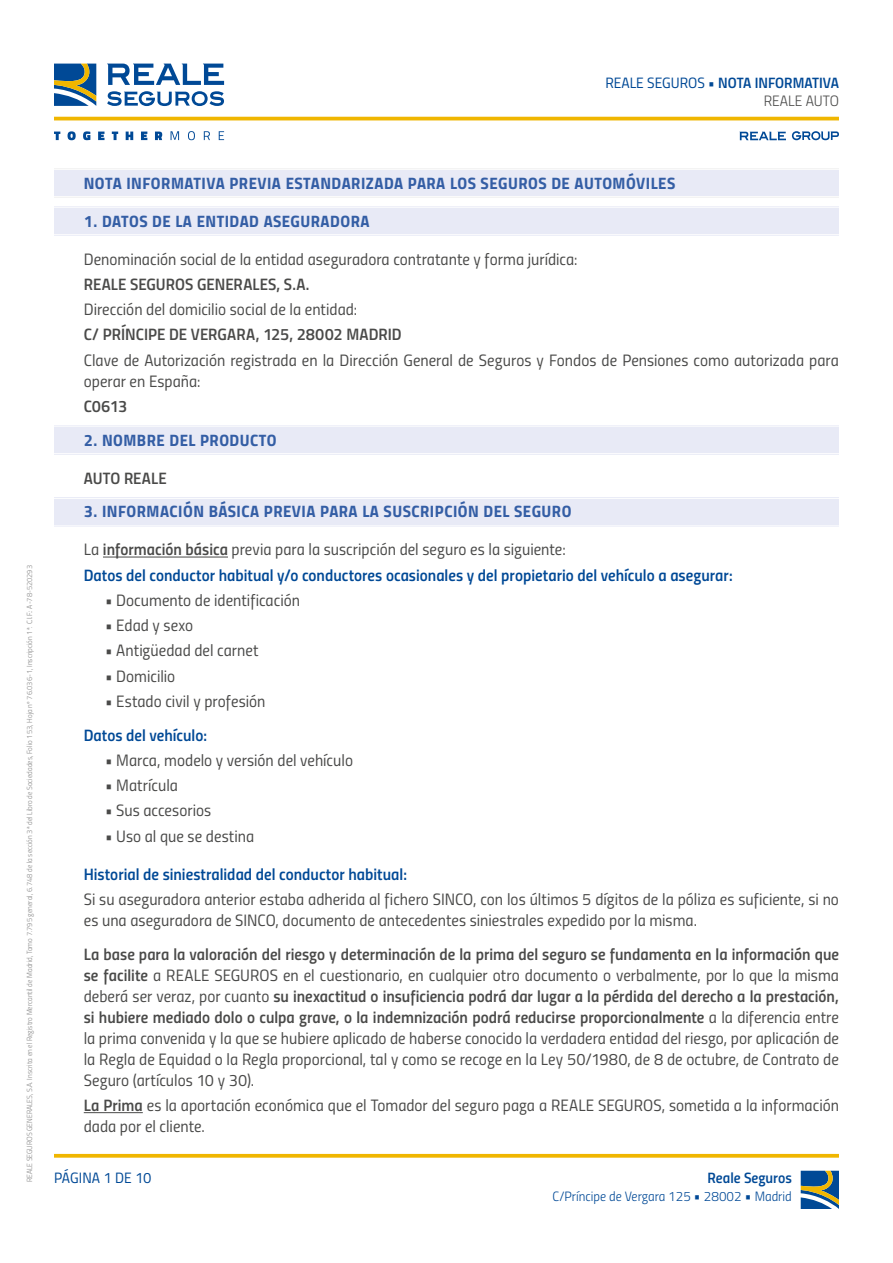
<style>
.page{position:relative;width:893px;height:1263px;background:#fff}
.page>*{position:absolute;margin:0;border:0;box-sizing:border-box;transform-origin:0 0}
.t1{font:16.5px/21px "Titillium Regular Upright";color:#4a4a49}
.t2{font:16.5px/21px "Titillium Semibold Upright";color:#4a4a49}
.t3{font:16.5px "Titillium Bold Upright";letter-spacing:.03em;color:#345ea5}
.t4{font:16.5px "Titillium Semibold Upright";color:#004996}
.t5{font:15px "Titillium Semibold Upright";color:#004996}
.t6{font:15px "Titillium Regular Upright";color:#004996}
.t7{font:15px "Titillium Light Upright";color:#4a4a49}
.t8{font:13.5px "Titillium Light Upright";color:#004996}
.t9{font:7.5px "Titillium Light Upright";color:#878787}
.s1{font-family:"Titillium Regular Upright"}
.s2{font-family:"Titillium Semibold Upright"}
.s3{font-family:"Titillium Semibold Upright";font-size:15px}
</style>
<div class="page">
<svg style="left:107px;top:64px;width:117px;height:21px"></svg>
<svg style="left:54px;top:64px;width:42px;height:42px;background:#507584"></svg>
<svg style="left:107px;top:91px;width:117px;height:15px"></svg>
<hr style="left:54px;top:117px;width:785px;height:3px;background:#f0b600">
<svg style="left:54px;top:132px;width:6px;height:8px"></svg>
<svg style="left:68px;top:131px;width:8px;height:9px"></svg>
<svg style="left:83px;top:131px;width:7px;height:9px"></svg>
<svg style="left:98px;top:132px;width:6px;height:8px"></svg>
<svg style="left:112px;top:132px;width:6px;height:8px"></svg>
<svg style="left:126px;top:132px;width:7px;height:8px"></svg>
<svg style="left:141px;top:132px;width:6px;height:8px"></svg>
<svg style="left:155px;top:132px;width:7px;height:8px"></svg>
<svg style="left:171px;top:131px;width:8px;height:9px"></svg>
<svg style="left:188px;top:131px;width:7px;height:9px"></svg>
<svg style="left:204px;top:131px;width:6px;height:9px"></svg>
<svg style="left:219px;top:131px;width:5px;height:9px"></svg>
<svg style="left:739px;top:132px;width:47px;height:8px"></svg>
<svg style="left:792px;top:131px;width:47px;height:9px"></svg>
<svg style="left:801px;top:1171px;width:38px;height:38px"></svg>
<svg style="left:54px;top:1154px;width:785px;height:4px;background:#f1bb14"></svg>
<div style="left:54px;top:171px;width:785px;height:25px;background:#e8eaf6"></div>
<hr style="left:54px;top:169px;width:785px;height:1px;background:#efefef">
<hr style="left:54px;top:197px;width:785px;height:1px;background:#efefef">
<div style="left:54px;top:209px;width:785px;height:25px;background:#e8eaf6"></div>
<hr style="left:54px;top:207px;width:785px;height:1px;background:#e8eaf6">
<hr style="left:54px;top:235px;width:785px;height:1px;background:#e8eaf6">
<div style="left:54px;top:428px;width:785px;height:25px;background:#e8eaf6"></div>
<hr style="left:54px;top:426px;width:785px;height:1px;background:#e8eaf6">
<hr style="left:54px;top:454px;width:785px;height:1px;background:#e8eaf6">
<div style="left:54px;top:500px;width:785px;height:25px;background:#e8eaf6"></div>
<hr style="left:54px;top:497px;width:785px;height:1px;background:#e8eaf6">
<hr style="left:54px;top:526px;width:785px;height:1px;background:#e8eaf6">
<hr style="left:103px;top:557px;width:125px;height:1px;background:#4a4a49">
<hr style="left:84px;top:1112px;width:59px;height:1px;background:#4a4a49">
<p class="t5" style="left:605px;top:71px;width:235px"><span class="s1">REALE SEGUROS</span> • NOTA INFORMATIVA</p>
<p class="t7" style="left:764px;top:89px;width:77px">REALE AUTO</p>
<p class="t9" style="left:24px;top:1182px;width:619px;rotate:-90deg">REALE SEGUROS GENERALES, S.A. Inscrita en el Registro Mercantil de Madrid, Tomo 7.795 general, 6.748 de la sección 3ª del Libro de Sociedades, Folio 153, Hoja nº 76.036-1, Inscripción 1ª. C.I.F.: A-78-520293</p>
<p class="t3" style="left:84px;top:170px;width:593px">NOTA INFORMATIVA PREVIA ESTANDARIZADA PARA LOS SEGUROS DE AUTOMÓVILES</p>
<p class="t3" style="left:84px;top:208px;width:287px">1. DATOS DE LA ENTIDAD ASEGURADORA</p>
<p class="t1" style="left:84px;top:247px;width:495px">Denominación social de la entidad aseguradora contratante y forma jurídica:</p>
<p class="t2" style="left:84px;top:273px;width:227px">REALE SEGUROS GENERALES, S.A.</p>
<p class="t1" style="left:84px;top:298px;width:275px">Dirección del domicilio social de la entidad:</p>
<p class="t2" style="left:84px;top:323px;width:319px">C/ PRÍNCIPE DE VERGARA, 125, 28002 MADRID</p>
<p class="t1" style="left:84px;top:348px;width:757px">Clave de Autorización registrada en la Dirección General de Seguros y Fondos de Pensiones como autorizada para operar en España:</p>
<p class="t2" style="left:84px;top:395px;width:45px">C0613</p>
<p class="t3" style="left:84px;top:427px;width:194px">2. NOMBRE DEL PRODUCTO</p>
<p class="t2" style="left:84px;top:466px;width:84px">AUTO REALE</p>
<p class="t3" style="left:84px;top:499px;width:489px">3. INFORMACIÓN BÁSICA PREVIA PARA LA SUSCRIPCIÓN DEL SEGURO</p>
<p class="t1" style="left:84px;top:538px;width:484px">La <span class="s2">información básica</span> previa para la suscripción del seguro es la siguiente:</p>
<p class="t4" style="left:84px;top:562px;width:650px">Datos del conductor habitual y/o conductores ocasionales y del propietario del vehículo a asegurar:</p>
<p class="t1" style="left:105px;top:589px;width:196px">• Documento de identificación</p>
<p class="t1" style="left:105px;top:614px;width:90px">• Edad y sexo</p>
<p class="t1" style="left:105px;top:639px;width:155px">• Antigüedad del carnet</p>
<p class="t1" style="left:105px;top:664px;width:72px">• Domicilio</p>
<p class="t1" style="left:105px;top:690px;width:162px">• Estado civil y profesión</p>
<p class="t4" style="left:84px;top:722px;width:125px">Datos del vehículo:</p>
<p class="t1" style="left:105px;top:749px;width:249px">• Marca, modelo y versión del vehículo</p>
<p class="t1" style="left:105px;top:774px;width:74px">• Matrícula</p>
<p class="t1" style="left:105px;top:799px;width:108px">• Sus accesorios</p>
<p class="t1" style="left:105px;top:824px;width:151px">• Uso al que se destina</p>
<p class="t4" style="left:84px;top:861px;width:325px">Historial de siniestralidad del conductor habitual:</p>
<p class="t1" style="left:84px;top:888px;width:757px">Si su aseguradora anterior estaba adherida al fichero SINCO, con los últimos 5 dígitos de la póliza es suficiente, si no es una aseguradora de SINCO, documento de antecedentes siniestrales expedido por la misma.</p>
<p class="t2" style="left:84px;top:942px;width:757px">La base para la valoración del riesgo y determinación de la prima del seguro se fundamenta en la información que</p>
<p class="t1" style="left:84px;top:963px;width:757px"><span class="s2">se facilite</span> a REALE SEGUROS en el cuestionario, en cualquier otro documento o verbalmente, por lo que la misma</p>
<p class="t2" style="left:84px;top:984px;width:757px"><span class="s1">deberá ser veraz, por cuanto</span> su inexactitud o insuficiencia podrá dar lugar a la pérdida del derecho a la prestación, si hubiere mediado dolo o culpa grave, o la indemnización podrá reducirse proporcionalmente <span class="s1">a la diferencia entre</span></p>
<p class="t1" style="left:84px;top:1026px;width:757px;text-align:justify">la prima convenida y la que se hubiere aplicado de haberse conocido la verdadera entidad del riesgo, por aplicación de la Regla de Equidad o la Regla proporcional, tal y como se recoge en la Ley 50/1980, de 8 de octubre, de Contrato de Seguro (artículos 10 y 30).</p>
<p class="t1" style="left:84px;top:1094px;width:757px"><span class="s2">La Prima</span> es la aportación económica que el Tomador del seguro paga a REALE SEGUROS, sometida a la información dada por el cliente.</p>
<p class="t6" style="left:54px;top:1166px;width:99px">PÁGINA 1 DE 10</p>
<p class="t5" style="left:707px;top:1166px;width:86px">Reale Seguros</p>
<p class="t8" style="left:553px;top:1186px;width:241px">C/Príncipe de Vergara 125 <span class="s3">•</span> 28002 <span class="s3">•</span> Madrid</p>
</div>
